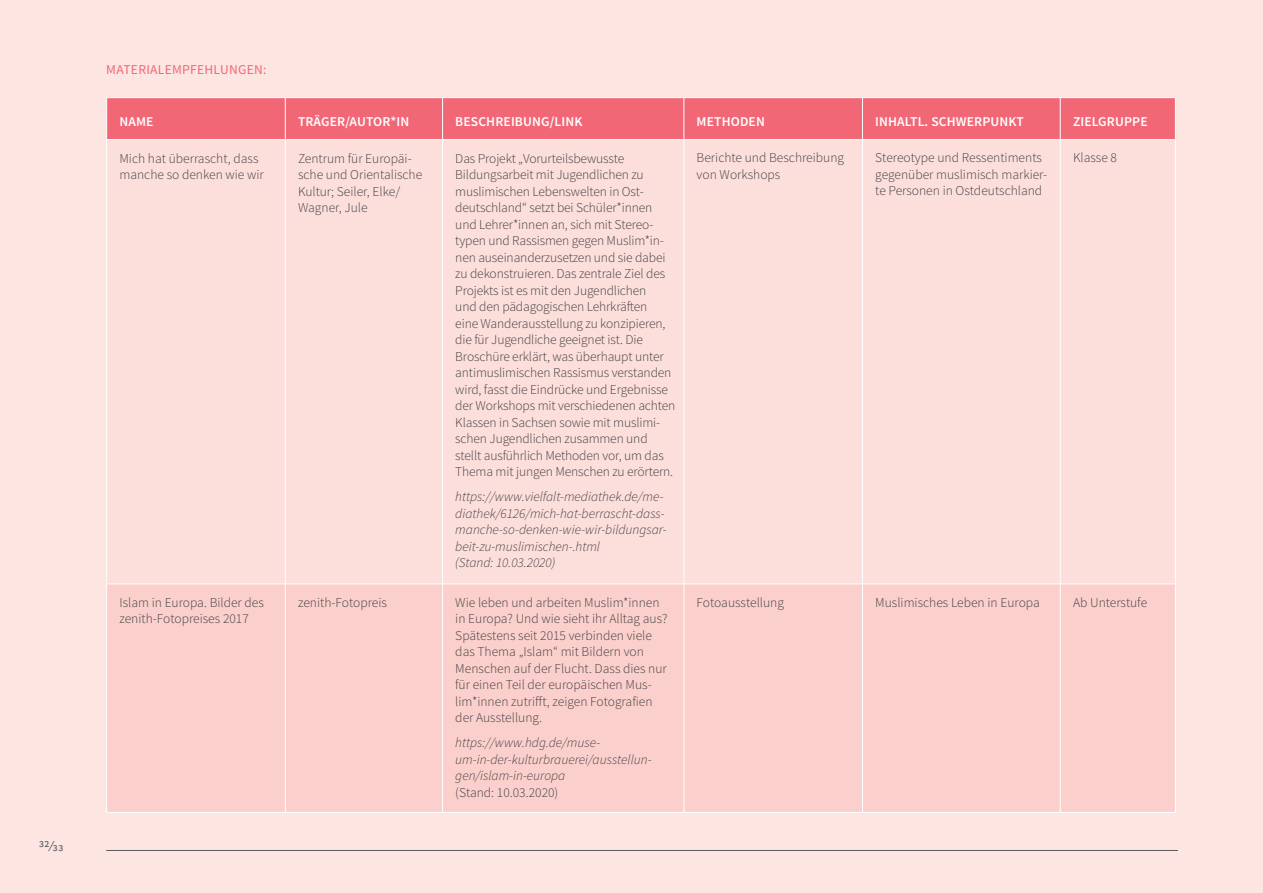
<style>
.page{position:relative;width:1263px;height:893px;background:#fcdedb}
.page>*{position:absolute;margin:0;border:0;box-sizing:border-box;transform-origin:0 0}
.t1{font:15px "Source Sans Pro";color:#58595b}
.t2{font:300 13.5px/16.5px "Source Sans Pro";letter-spacing:-.01em;color:#414042}
.t3{font:italic 300 13.5px/16.5px "Source Sans Pro";color:#414042}
.t4{font:600 13.5px "Source Sans Pro";letter-spacing:.01em;color:#fff}
.t5{font:13.5px "Source Sans Pro";letter-spacing:.02em;color:#f16776}
</style>
<div class="page">
<hr style="left:106px;top:850px;width:1072px;height:1px;background:#58595b">
<div style="left:107px;top:98px;width:1068px;height:41px;background:#f16776"></div>
<div style="left:107px;top:585px;width:1068px;height:227px;background:#fbcfcc"></div>
<hr style="left:106px;top:97px;width:179px;height:1px;background:#fff">
<hr style="left:106px;top:98px;width:1px;height:41px;background:#fff">
<hr style="left:285px;top:97px;width:158px;height:1px;background:#fff">
<hr style="left:285px;top:98px;width:1px;height:41px;background:#fff">
<hr style="left:443px;top:97px;width:241px;height:1px;background:#fff">
<hr style="left:442px;top:98px;width:1px;height:41px;background:#fff">
<hr style="left:684px;top:97px;width:178px;height:1px;background:#fff">
<hr style="left:683px;top:98px;width:1px;height:41px;background:#fff">
<hr style="left:862px;top:97px;width:198px;height:1px;background:#fff">
<hr style="left:862px;top:98px;width:1px;height:41px;background:#fff">
<hr style="left:1060px;top:97px;width:116px;height:1px;background:#fff">
<hr style="left:1060px;top:98px;width:1px;height:41px;background:#fff">
<hr style="left:1175px;top:98px;width:1px;height:41px;background:#fff">
<hr style="left:106px;top:139px;width:179px;height:1px;background:#fff">
<hr style="left:106px;top:140px;width:1px;height:444px;background:#fff">
<hr style="left:285px;top:139px;width:158px;height:1px;background:#fff">
<hr style="left:285px;top:140px;width:1px;height:444px;background:#fff">
<hr style="left:443px;top:139px;width:241px;height:1px;background:#fff">
<hr style="left:442px;top:140px;width:1px;height:444px;background:#fff">
<hr style="left:684px;top:139px;width:178px;height:1px;background:#fff">
<hr style="left:683px;top:140px;width:1px;height:444px;background:#fff">
<hr style="left:862px;top:139px;width:198px;height:1px;background:#fff">
<hr style="left:862px;top:140px;width:1px;height:444px;background:#fff">
<hr style="left:1060px;top:139px;width:116px;height:1px;background:#fff">
<hr style="left:1060px;top:140px;width:1px;height:444px;background:#fff">
<hr style="left:1175px;top:140px;width:1px;height:444px;background:#fff">
<hr style="left:106px;top:584px;width:179px;height:1px;background:#fff">
<hr style="left:106px;top:584px;width:1px;height:228px;background:#fff">
<hr style="left:285px;top:584px;width:158px;height:1px;background:#fff">
<hr style="left:285px;top:584px;width:1px;height:228px;background:#fff">
<hr style="left:443px;top:584px;width:241px;height:1px;background:#fff">
<hr style="left:442px;top:584px;width:1px;height:228px;background:#fff">
<hr style="left:684px;top:584px;width:178px;height:1px;background:#fff">
<hr style="left:683px;top:584px;width:1px;height:228px;background:#fff">
<hr style="left:862px;top:584px;width:198px;height:1px;background:#fff">
<hr style="left:862px;top:584px;width:1px;height:228px;background:#fff">
<hr style="left:1060px;top:584px;width:116px;height:1px;background:#fff">
<hr style="left:1060px;top:584px;width:1px;height:228px;background:#fff">
<hr style="left:1175px;top:584px;width:1px;height:228px;background:#fff">
<hr style="left:106px;top:812px;width:179px;height:1px;background:#fff">
<hr style="left:285px;top:812px;width:158px;height:1px;background:#fff">
<hr style="left:443px;top:812px;width:241px;height:1px;background:#fff">
<hr style="left:684px;top:812px;width:178px;height:1px;background:#fff">
<hr style="left:862px;top:812px;width:198px;height:1px;background:#fff">
<hr style="left:1060px;top:812px;width:116px;height:1px;background:#fff">
<p class="t1" style="left:39px;top:837px;width:26px">32/33</p>
<p class="t5" style="left:106px;top:61px;width:33px">MATERIA</p>
<p class="t5" style="left:158px;top:61px;width:16px">LEMPFEH</p>
<p class="t5" style="left:214px;top:61px;width:54px">LUNGEN:</p>
<p class="t4" style="left:119px;top:113px;width:34px">NAME</p>
<p class="t4" style="left:298px;top:113px;width:113px">TRÄGER/AUTOR*I N</p>
<p class="t4" style="left:455px;top:113px;width:129px">BESCHREI BUNG/LI NK</p>
<p class="t4" style="left:697px;top:113px;width:70px">METHODEN</p>
<p class="t4" style="left:875px;top:113px;width:150px">INHALTL. SCHWERPUNKT</p>
<p class="t4" style="left:1073px;top:113px;width:76px">ZI ELGRUPPE</p>
<p class="t2" style="left:119px;top:150px;width:146px">Mich hat überrascht, dass manche so denken wie wir</p>
<p class="t2" style="left:298px;top:150px;width:126px">Zentrum für Europäi&shy;sche und Orientalische<br>Kultur; Seiler, Elke/<br>Wagner, Jule</p>
<p class="t2" style="left:455px;top:150px;width:222px">Das Projekt „Vorurteilsbewusste Bildungsarbeit mit Jugendlichen zu muslimischen Lebenswelten in Ost&shy;deutschland“ setzt bei Schüler*innen und Lehrer*innen an, sich mit Stereo&shy;typen und Rassismen gegen Muslim*in&shy;nen auseinanderzusetzen und sie dabei zu dekonstruieren. Das zentrale Ziel des Projekts ist es mit den Jugendlichen<br>und den pädagogischen Lehrkräften<br>eine Wanderausstellung zu konzipieren, die für Jugendliche geeignet ist. Die Broschüre erklärt, was überhaupt unter antimuslimischen Rassismus verstanden wird, fasst die Eindrücke und Ergebnisse der Workshops mit verschiedenen achten Klassen in Sachsen sowie mit muslimi&shy;schen Jugendlichen zusammen und stellt ausführlich Methoden vor, um das Thema mit jungen Menschen zu erörtern.</p>
<p class="t3" style="left:455px;top:488px;width:213px">https://www.vielfalt-mediathek.de/me&shy;diathek/6126/mich-hat-berrascht-dass&shy;manche-so-denken-wie-wir-bildungsar&shy;beit-zu-muslimischen-.html<br>(Stand: 10.03.2020)</p>
<p class="t2" style="left:697px;top:150px;width:149px">Berichte und Beschreibung von Workshops</p>
<p class="t2" style="left:875px;top:150px;width:174px">Stereotype und Ressentiments gegenüber muslimisch markier&shy;te Personen in Ostdeutschland</p>
<p class="t2" style="left:1073px;top:150px;width:46px">Klasse 8</p>
<p class="t2" style="left:119px;top:594px;width:146px">Islam in Europa. Bilder des zenith-Fotopreises 2017</p>
<p class="t2" style="left:298px;top:594px;width:90px">zenith-Fotopreis</p>
<p class="t2" style="left:455px;top:594px;width:214px">Wie leben und arbeiten Muslim*innen in Europa? Und wie sieht ihr Alltag aus?<br>Spätestens seit 2015 verbinden viele das Thema „Islam“ mit Bildern von Menschen auf der Flucht. Dass dies nur für einen Teil der europäischen Mus&shy;lim*innen zutrifft, zeigen Fotografien der Ausstellung.</p>
<p class="t3" style="left:455px;top:734px;width:198px">https://www.hdg.de/muse&shy;um-in-der-kulturbrauerei/ausstellun&shy;gen/islam-in-europa</p>
<p class="t2" style="left:455px;top:784px;width:105px">(Stand: 10.03.2020)</p>
<p class="t2" style="left:697px;top:594px;width:89px">Fotoausstellung</p>
<p class="t2" style="left:875px;top:594px;width:166px">Muslimisches Leben in Europa</p>
<p class="t2" style="left:1073px;top:594px;width:76px">Ab Unterstufe</p>
</div>
